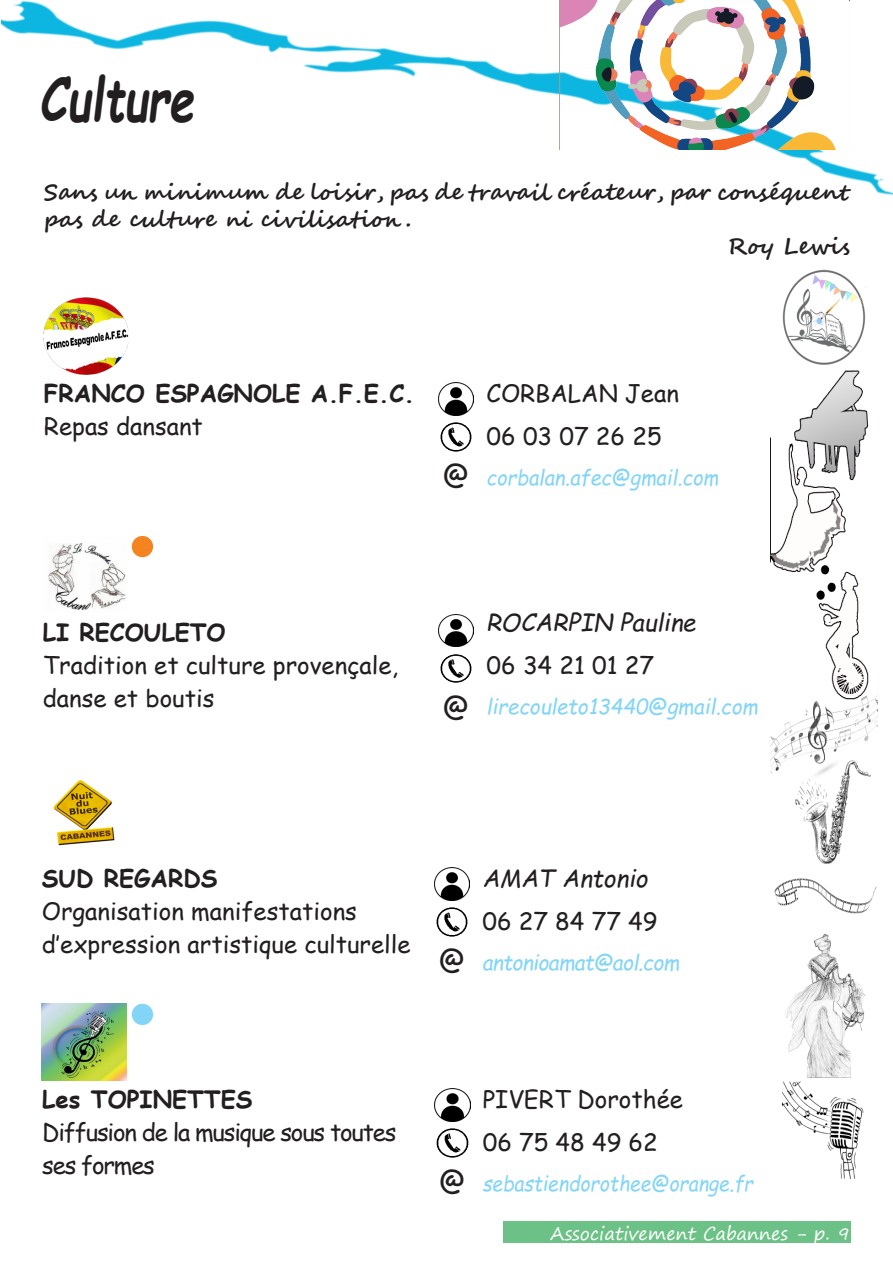
<style>
.page{position:relative;width:893px;height:1276px;background:#fff}
.page>*{position:absolute;margin:0;border:0;box-sizing:border-box;transform-origin:0 0}
.t1{font:italic 700 59.85px "Comic Sans MS";color:#231f20;scale:.75 1}
.t2{font:28.5px "Comic Sans MS";color:#231f20}
.t3{font:24px/33px "Comic Sans MS";color:#231f20}
.t4{font:700 24px "Comic Sans MS";color:#231f20}
.t5{font:24px/33px "Comic Sans MS";letter-spacing:-.05em;color:#231f20}
.t6{font:italic 24px "Comic Sans MS";color:#231f20}
.t7{font:700 22.5px/27px "Segoe Script";color:#231f20}
.t8{font:italic 21px "Comic Sans MS";color:#82d5f7;scale:.92 1}
.t9{font:italic 21px "Comic Sans MS";color:#82d5f7}
.t10{font:italic 21px "Comic Sans MS";color:#82d5f7;scale:.95 1}
.t11{font:italic 21px "Comic Sans MS";letter-spacing:-.025em;color:#82d5f7}
.t12{font:18px "Segoe Print";color:#fff}
</style>
<div class="page">
<img style="left:53px;top:780px;width:62px;height:66px">
<img style="left:42px;top:1003px;width:85px;height:77px">
<img style="left:436px;top:907px;width:32px;height:30px">
<img style="left:434px;top:867px;width:36px;height:33px">
<img style="left:436px;top:1128px;width:33px;height:30px">
<img style="left:435px;top:1089px;width:35px;height:32px">
<div style="left:503px;top:1221px;width:347px;height:22px;background:#6cc286"></div>
<img style="left:1px;top:0;width:892px;height:195px">
<img style="left:560px;top:0;width:290px;height:150px">
<img style="left:48px;top:543px;width:78px;height:67px">
<img style="left:440px;top:654px;width:32px;height:29px">
<img style="left:438px;top:614px;width:36px;height:33px">
<img style="left:44px;top:298px;width:85px;height:76px">
<img style="left:440px;top:422px;width:32px;height:30px">
<img style="left:438px;top:383px;width:36px;height:32px">
<img style="left:771px;top:269px;width:106px;height:910px">
<div style="left:132px;top:1003px;width:21px;height:22px;background:#82d5f7;border-radius:50%"></div>
<div style="left:132px;top:536px;width:21px;height:21px;background:#f58420;border-radius:50%"></div>
<p class="t1" style="left:40px;top:55px;width:208px">Culture</p>
<p class="t7" style="left:44px;top:179px;width:805px">Sans un minimum de loisir, pas de travail créateur, par conséquent pas de culture ni civilisation .</p>
<p class="t7" style="left:727px;top:233px;width:124px">Roy Lewis</p>
<p class="t4" style="left:44px;top:375px;width:372px">FRANCO ESPAGNOLE A.F.E.C.</p>
<p class="t3" style="left:44px;top:409px;width:160px">Repas dansant</p>
<p class="t3" style="left:486px;top:376px;width:194px">CORBALAN Jean</p>
<p class="t3" style="left:486px;top:419px;width:177px">06 03 07 26 25</p>
<p class="t2" style="left:443px;top:455px;width:28px">@</p>
<p class="t10" style="left:486px;top:462px;width:246px">corbalan.afec@gmail.com</p>
<p class="t4" style="left:43px;top:614px;width:184px">LI RECOULETO</p>
<p class="t3" style="left:43px;top:648px;width:357px">Tradition et culture provençale, danse et boutis</p>
<p class="t6" style="left:486px;top:604px;width:211px">ROCARPIN Pauline</p>
<p class="t3" style="left:486px;top:648px;width:169px">06 34 21 01 27</p>
<p class="t2" style="left:443px;top:686px;width:28px">@</p>
<p class="t9" style="left:486px;top:690px;width:273px">lirecouleto13440@gmail.com</p>
<p class="t4" style="left:42px;top:860px;width:177px">SUD REGARDS</p>
<p class="t3" style="left:42px;top:894px;width:370px">Organisation manifestations d’expression artistique culturelle</p>
<p class="t2" style="left:439px;top:940px;width:28px">@</p>
<p class="t6" style="left:482px;top:860px;width:167px">AMAT Antonio</p>
<p class="t3" style="left:482px;top:904px;width:177px">06 27 84 77 49</p>
<p class="t11" style="left:482px;top:946px;width:199px">antonioamat@aol.com</p>
<p class="t4" style="left:42px;top:1081px;width:212px">Les TOPINETTES</p>
<p class="t5" style="left:42px;top:1115px;width:356px">Diffusion de la musique sous toutes ses formes</p>
<p class="t2" style="left:439px;top:1161px;width:28px">@</p>
<p class="t3" style="left:483px;top:1082px;width:202px">PIVERT Dorothée</p>
<p class="t3" style="left:483px;top:1125px;width:177px">06 75 48 49 62</p>
<p class="t8" style="left:483px;top:1167px;width:296px">sebastiendorothee@orange.fr</p>
<p class="t12" style="left:550px;top:1217px;width:301px">Associativement Cabannes - p. 9</p>
</div>
